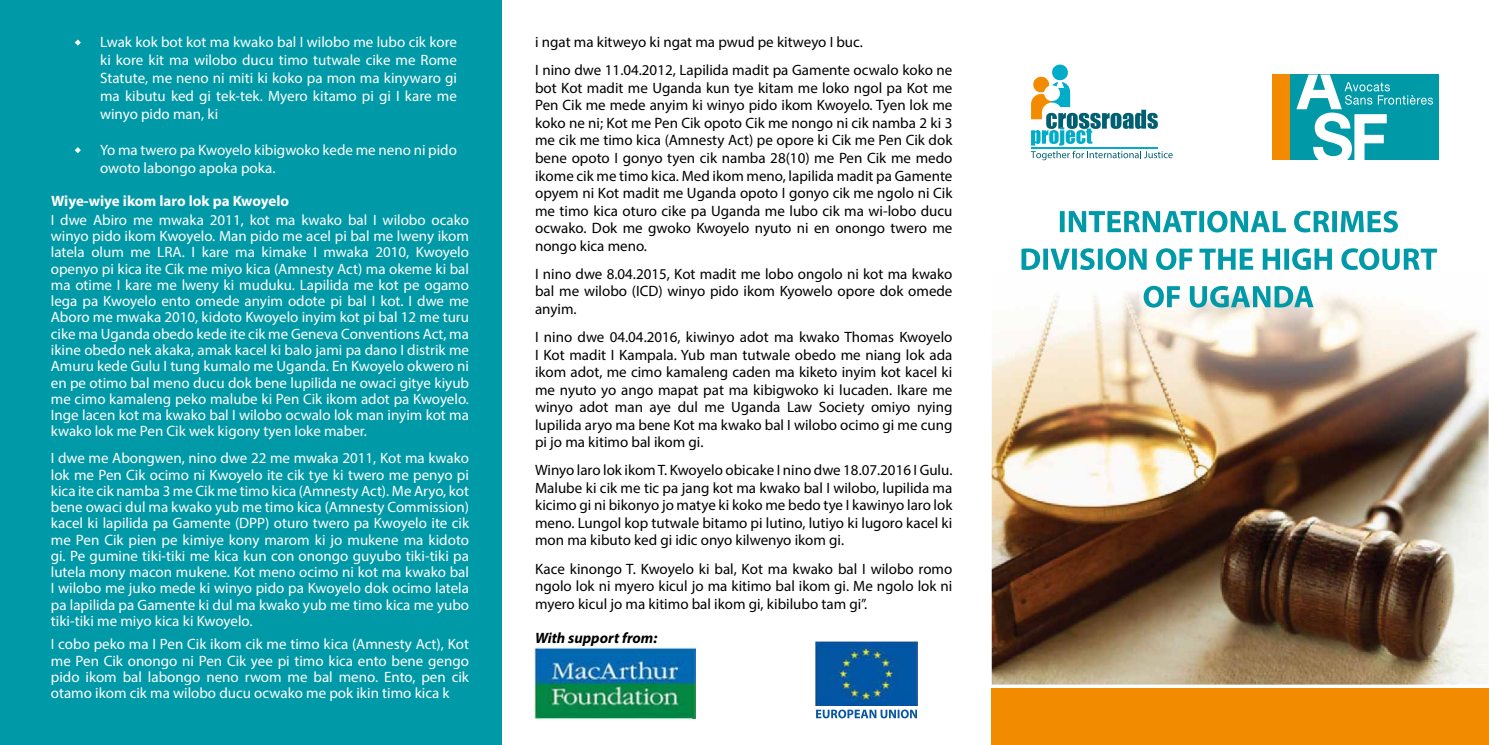
<style>
.page{position:relative;width:1489px;height:745px;background:#fff}
.page>*{position:absolute;margin:0;border:0;box-sizing:border-box;transform-origin:0 0}
.t1{font:15px/16.2px "Myriad Pro";color:#fff;text-align:justify}
.t2{font:15px/17.5px "Myriad Pro";color:#000;text-align:justify}
.t3{font:700 15px "Myriad";color:#fff}
.t4{font:italic 700 15px "Myriad Pro";color:#000}
</style>
<div class="page">
<div style="left:991px;top:687px;width:497px;height:57px;background:#f38b00"></div>
<img style="left:991px;top:292px;width:497px;height:392px">
<div style="left:0;top:0;width:502px;height:744px;background:#0099a8"></div>
<svg style="left:1030px;top:151px;width:142px;height:9px"></svg>
<hr style="left:1031px;top:148px;width:126px;height:1px;background:#00acc8">
<svg style="left:1031px;top:64px;width:126px;height:81px"></svg>
<img style="left:534px;top:647px;width:161px;height:70px">
<img style="left:815px;top:641px;width:102px;height:64px">
<svg style="left:816px;top:709px;width:100px;height:9px"></svg>
<svg style="left:1059px;top:210px;width:338px;height:22px"></svg>
<svg style="left:1021px;top:248px;width:415px;height:22px"></svg>
<svg style="left:1143px;top:285px;width:170px;height:22px"></svg>
<div style="left:1272px;top:75px;width:18px;height:85px;background:#f38b00"></div>
<div style="left:1290px;top:75px;width:148px;height:85px;background:#0099a8"></div>
<svg style="left:1296px;top:75px;width:136px;height:85px"></svg>
<svg style="left:75px;top:39px;width:6px;height:7px"></svg>
<svg style="left:75px;top:147px;width:6px;height:6px"></svg>
<p class="t2" style="left:535px;top:28px;width:419px;line-height:28.1px">i ngat ma kitweyo ki ngat ma pwud pe kitweyo I buc.<br>I nino dwe 11.04.2012, Lapilida madit pa Gamente ocwalo koko ne</p>
<p class="t2" style="left:535px;top:79px;width:419px">bot Kot madit me Uganda kun tye kitam me loko ngol pa Kot me Pen Cik me mede anyim ki winyo pido ikom Kwoyelo. Tyen lok me koko ne ni; Kot me Pen Cik opoto Cik me nongo ni cik namba 2 ki 3 me cik me timo kica (Amnesty Act) pe opore ki Cik me Pen Cik dok bene opoto I gonyo tyen cik namba 28(10) me Pen Cik me medo ikome cik me timo kica. Med ikom meno, lapilida madit pa Gamente opyem ni Kot madit me Uganda opoto I gonyo cik me ngolo ni Cik me timo kica oturo cike pa Uganda me lubo cik ma wi-lobo ducu ocwako. Dok me gwoko Kwoyelo nyuto ni en onongo twero me nongo kica meno.</p>
<p class="t2" style="left:535px;top:264px;width:419px">I nino dwe 8.04.2015, Kot madit me lobo ongolo ni kot ma kwako bal me wilobo (ICD) winyo pido ikom Kyowelo opore dok omede anyim.</p>
<p class="t2" style="left:535px;top:328px;width:419px">I nino dwe 04.04.2016, kiwinyo adot ma kwako Thomas Kwoyelo I Kot madit I Kampala. Yub man tutwale obedo me niang lok ada ikom adot, me cimo kamaleng caden ma kiketo inyim kot kacel ki me nyuto yo ango mapat pat ma kibigwoko ki lucaden. Ikare me winyo adot man aye dul me Uganda Law Society omiyo nying lupilida aryo ma bene Kot ma kwako bal I wilobo ocimo gi me cung pi jo ma kitimo bal ikom gi.</p>
<p class="t2" style="left:535px;top:461px;width:419px">Winyo laro lok ikom T. Kwoyelo obicake I nino dwe 18.07.2016 I Gulu.<br>Malube ki cik me tic pa jang kot ma kwako bal I wilobo, lupilida ma kicimo gi ni bikonyo jo matye ki koko me bedo tye I kawinyo laro lok meno. Lungol kop tutwale bitamo pi lutino, lutiyo ki lugoro kacel ki mon ma kibuto ked gi idic onyo kilwenyo ikom gi.</p>
<p class="t2" style="left:535px;top:559px;width:419px">Kace kinongo T. Kwoyelo ki bal, Kot ma kwako bal I wilobo romo ngolo lok ni myero kicul jo ma kitimo bal ikom gi. Me ngolo lok ni myero kicul jo ma kitimo bal ikom gi, kibilubo tam gi”.</p>
<p class="t1" style="left:100px;top:33px;width:358px;line-height:18px">Lwak kok bot kot ma kwako bal I wilobo me lubo cik kore ki kore kit ma wilobo ducu timo tutwale cike me Rome Statute, me neno ni miti ki koko pa mon ma kinywaro gi ma kibutu ked gi tek-tek. Myero kitamo pi gi I kare me winyo pido man, ki</p>
<p class="t1" style="left:100px;top:141px;width:358px;line-height:18px">Yo ma twero pa Kwoyelo kibigwoko kede me neno ni pido owoto labongo apoka poka.</p>
<p class="t3" style="left:51px;top:193px;width:240px">Wiye-wiye ikom laro lok pa Kwoyelo</p>
<p class="t1" style="left:51px;top:211px;width:420px">I dwe Abiro me mwaka 2011, kot ma kwako bal I wilobo ocako winyo pido ikom Kwoyelo. Man pido me acel pi bal me lweny ikom latela olum me LRA. I kare ma kimake I mwaka 2010, Kwoyelo openyo pi kica ite Cik me miyo kica (Amnesty Act) ma okeme ki bal ma otime I kare me lweny ki muduku. Lapilida me kot pe ogamo lega pa Kwoyelo ento omede anyim odote pi bal I kot. I dwe me Aboro me mwaka 2010, kidoto Kwoyelo inyim kot pi bal 12 me turu cike ma Uganda obedo kede ite cik me Geneva Conventions Act, ma ikine obedo nek akaka, amak kacel ki balo jami pa dano I distrik me Amuru kede Gulu I tung kumalo me Uganda. En Kwoyelo okwero ni en pe otimo bal meno ducu dok bene lupilida ne owaci gitye kiyub me cimo kamaleng peko malube ki Pen Cik ikom adot pa Kwoyelo.<br>Inge lacen kot ma kwako bal I wilobo ocwalo lok man inyim kot ma kwako lok me Pen Cik wek kigony tyen loke maber.</p>
<p class="t1" style="left:51px;top:449px;width:420px">I dwe me Abongwen, nino dwe 22 me mwaka 2011, Kot ma kwako lok me Pen Cik ocimo ni Kwoyelo ite cik tye ki twero me penyo pi kica ite cik namba 3 me Cik me timo kica (Amnesty Act). Me Aryo, kot bene owaci dul ma kwako yub me timo kica (Amnesty Commission) kacel ki lapilida pa Gamente (DPP) oturo twero pa Kwoyelo ite cik me Pen Cik pien pe kimiye kony marom ki jo mukene ma kidoto gi. Pe gumine tiki-tiki me kica kun con onongo guyubo tiki-tiki pa lutela mony macon mukene. Kot meno ocimo ni kot ma kwako bal I wilobo me juko mede ki winyo pido pa Kwoyelo dok ocimo latela pa lapilida pa Gamente ki dul ma kwako yub me timo kica me yubo tiki-tiki me miyo kica ki Kwoyelo.</p>
<p class="t1" style="left:51px;top:635px;width:420px">I cobo peko ma I Pen Cik ikom cik me timo kica (Amnesty Act), Kot me Pen Cik onongo ni Pen Cik yee pi timo kica ento bene gengo pido ikom bal labongo neno rwom me bal meno. Ento, pen cik otamo ikom cik ma wilobo ducu ocwako me pok ikin timo kica k</p>
<p class="t4" style="left:535px;top:627px;width:124px">With support from:</p>
</div>
